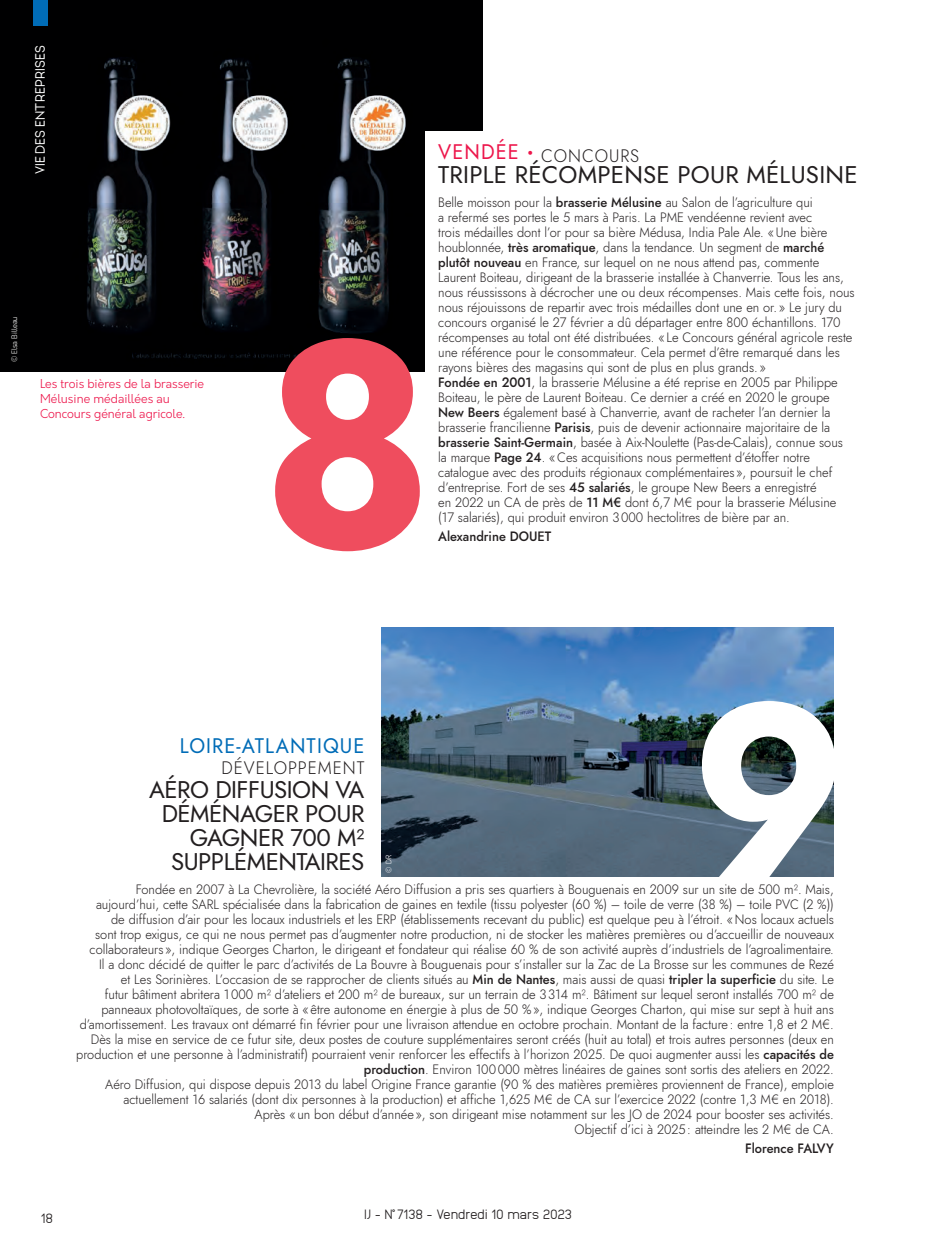
<style>
.page{position:relative;width:936px;height:1255px;background:#fff}
.page>*{position:absolute;margin:0;border:0;box-sizing:border-box;transform-origin:0 0}
.t1{font:700 291px "Jost";color:#ef4d5e;scale:.95 1}
.t2{font:700 246.75px "Jost";color:#fff;scale:.95 1}
.t3{font:24px/24px "Jost";letter-spacing:-.02em;color:#231f20;text-align:right}
.t4{font:24px "Jost";letter-spacing:.01em;color:#231f20}
.t5{font:21px "Jost";letter-spacing:.055em;color:#006cb7;scale:.95 1}
.t6{font:300 18px "Jost";letter-spacing:.055em;color:#231f20;scale:.95 1}
.t7{font:300 13.5px/15px "Jost";color:#231f20;scale:.95 1}
.t8{font:300 13.5px "Anodina";letter-spacing:-.03em;color:#231f20}
.t9{font:500 13.5px "Jost";color:#231f20;scale:.95 1}
.t10{font:13.5px "Ginora Sans";letter-spacing:.015em;color:#fff;scale:.95 1}
.t11{font:300 12px/15px "Orkney";color:#ed164b}
.t12{font:300 7.5px "Orkney";color:#fff;scale:.95 1}
.s1{font-weight:700;font-size:21px;color:#ed164b}
.s2{font-weight:500}
</style>
<div class="page">
<div style="left:0;top:0;width:483px;height:371px;background:#000001"></div>
<img style="left:87px;top:58px;width:319px;height:301px">
<img style="left:381px;top:627px;width:452px;height:249px">
<div style="left:33px;top:0;width:15px;height:26px;background:#006cb7"></div>
<div style="left:425px;top:132px;width:447px;height:422px;background:#fff"></div>
<p class="t10" style="left:33px;top:174px;width:137px;rotate:-90deg">VIE DES ENTREPRISES</p>
<p class="t12" style="left:10px;top:362px;width:50px;rotate:-90deg">© Elsa Billeau</p>
<p class="t11" style="left:40px;top:376px;width:165px">Les trois bières de la brasserie<br>Mélusine médaillées au<br>Concours général agricole.</p>
<h1 class="t1" style="left:261px;top:240px;width:184px">8</h1>
<h3 class="t6" style="left:438px;top:144px;width:213px"><sup>VENDÉE</sup> <span class="s1">•</span> CONCOURS</h3>
<h3 class="t4" style="left:438px;top:159px;width:421px">TRIPLE RÉCOMPENSE POUR MÉLUSINE</h3>
<p class="t7" style="left:438px;top:195px;width:440px">Belle moisson pour la <span class="s2">brasserie Mélusine</span> au Salon de l’agriculture qui<br>a refermé ses portes le 5 mars à Paris. La PME vendéenne revient avec<br>trois médailles dont l’or pour sa bière Médusa, India Pale Ale. «Une bière houblonnée, <span class="s2">très aromatique</span>, dans la tendance. Un segment de <span class="s2">marché plutôt nouveau</span> en France, sur lequel on ne nous attend pas, commente Laurent Boiteau, dirigeant de la brasserie installée à Chanverrie. Tous les ans, nous réussissons à décrocher une ou deux récompenses. Mais cette fois, nous nous réjouissons de repartir avec trois médailles dont une en or.» Le jury du concours organisé le 27 février a dû départager entre 800 échantillons. 170 récompenses au total ont été distribuées. « Le Concours général agricole reste une référence pour le consommateur. Cela permet d’être remarqué dans les rayons bières des magasins qui sont de plus en plus grands.»<br><span class="s2">Fondée en 2001</span>, la brasserie Mélusine a été reprise en 2005 par Philippe Boiteau, le père de Laurent Boiteau. Ce dernier a créé en 2020 le groupe <span class="s2">New Beers</span> également basé à Chanverrie, avant de racheter l’an dernier la brasserie francilienne <span class="s2">Parisis</span>, puis de devenir actionnaire majoritaire de la <span class="s2">brasserie Saint-Germain</span>, basée à Aix-Noulette (Pas-de-Calais), connue sous la marque <span class="s2">Page 24</span>. «Ces acquisitions nous permettent d’étoffer notre catalogue avec des produits régionaux complémentaires», poursuit le chef d’entreprise. Fort de ses <span class="s2">45 salariés</span>, le groupe New Beers a enregistré<br>en 2022 un CA de près de <span class="s2">11 M€</span> dont 6,7 M€ pour la brasserie Mélusine (17 salariés), qui produit environ 3000 hectolitres de bière par an.</p>
<p class="t9" style="left:438px;top:527px;width:120px">Alexandrine DOUET</p>
<h2 class="t2" style="left:690px;top:618px;width:167px">9</h2>
<h3 class="t5" style="left:180px;top:731px;width:196px">LOIRE-ATLANTIQUE</h3>
<h3 class="t6" style="left:221px;top:756px;width:152px">DÉVELOPPEMENT</h3>
<h3 class="t3" style="left:149px;top:778px;width:217px">AÉRO DIFFUSION VA<br>DÉMÉNAGER POUR<br>GAGNER 700 M²<br>SUPPLÉMENTAIRES</h3>
<p class="t7" style="left:76px;top:881px;width:799px;text-align:right">Fondée en 2007 à La Chevrolière, la société Aéro Diffusion a pris ses quartiers à Bouguenais en 2009 sur un site de 500 m². Mais, aujourd’hui, cette SARL spécialisée dans la fabrication de gaines en textile (tissu polyester (60 %) – toile de verre (38 %) – toile PVC (2 %))<br>de diffusion d’air pour les locaux industriels et les ERP (établissements recevant du public) est quelque peu à l’étroit. «Nos locaux actuels<br>sont trop exigus, ce qui ne nous permet pas d’augmenter notre production, ni de stocker les matières premières ou d’accueillir de nouveaux collaborateurs», indique Georges Charton, le dirigeant et fondateur qui réalise 60 % de son activité auprès d’industriels de l’agroalimentaire.<br>Il a donc décidé de quitter le parc d’activités de La Bouvre à Bouguenais pour s’installer sur la Zac de La Brosse sur les communes de Rezé<br>et Les Sorinières. L’occasion de se rapprocher de clients situés au <span class="s2">Min de Nantes</span>, mais aussi de quasi <span class="s2">tripler la superficie</span> du site. Le<br>futur bâtiment abritera 1000 m² d’ateliers et 200 m² de bureaux, sur un terrain de 3314 m². Bâtiment sur lequel seront installés 700 m² de panneaux photovoltaïques, de sorte à «être autonome en énergie à plus de 50 %», indique Georges Charton, qui mise sur sept à huit ans d’amortissement. Les travaux ont démarré fin février pour une livraison attendue en octobre prochain. Montant de la facture: entre 1,8 et 2 M€.<br>Dès la mise en service de ce futur site, deux postes de couture supplémentaires seront créés (huit au total) et trois autres personnes (deux en production et une personne à l’administratif) pourraient venir renforcer les effectifs à l’horizon 2025. De quoi augmenter aussi les <span class="s2">capacités de production</span>. Environ 100000 mètres linéaires de gaines sont sortis des ateliers en 2022.<br>Aéro Diffusion, qui dispose depuis 2013 du label Origine France garantie (90 % des matières premières proviennent de France), emploie actuellement 16 salariés (dont dix personnes à la production) et affiche 1,625 M€ de CA sur l’exercice 2022 (contre 1,3 M€ en 2018).<br>Après «un bon début d’année», son dirigeant mise notamment sur les JO de 2024 pour booster ses activités.<br>Objectif d’ici à 2025: atteindre les 2 M€ de CA.</p>
<p class="t9" style="left:745px;top:1139px;width:95px">Florence FALVY</p>
<p class="t12" style="left:384px;top:872px;width:20px;rotate:-90deg">© DR</p>
<p class="t8" style="left:40px;top:1207px;width:14px">18</p>
<p class="t8" style="left:364px;top:1204px;width:209px">IJ - N˚7138 - Vendredi 10 mars 2023</p>
</div>
